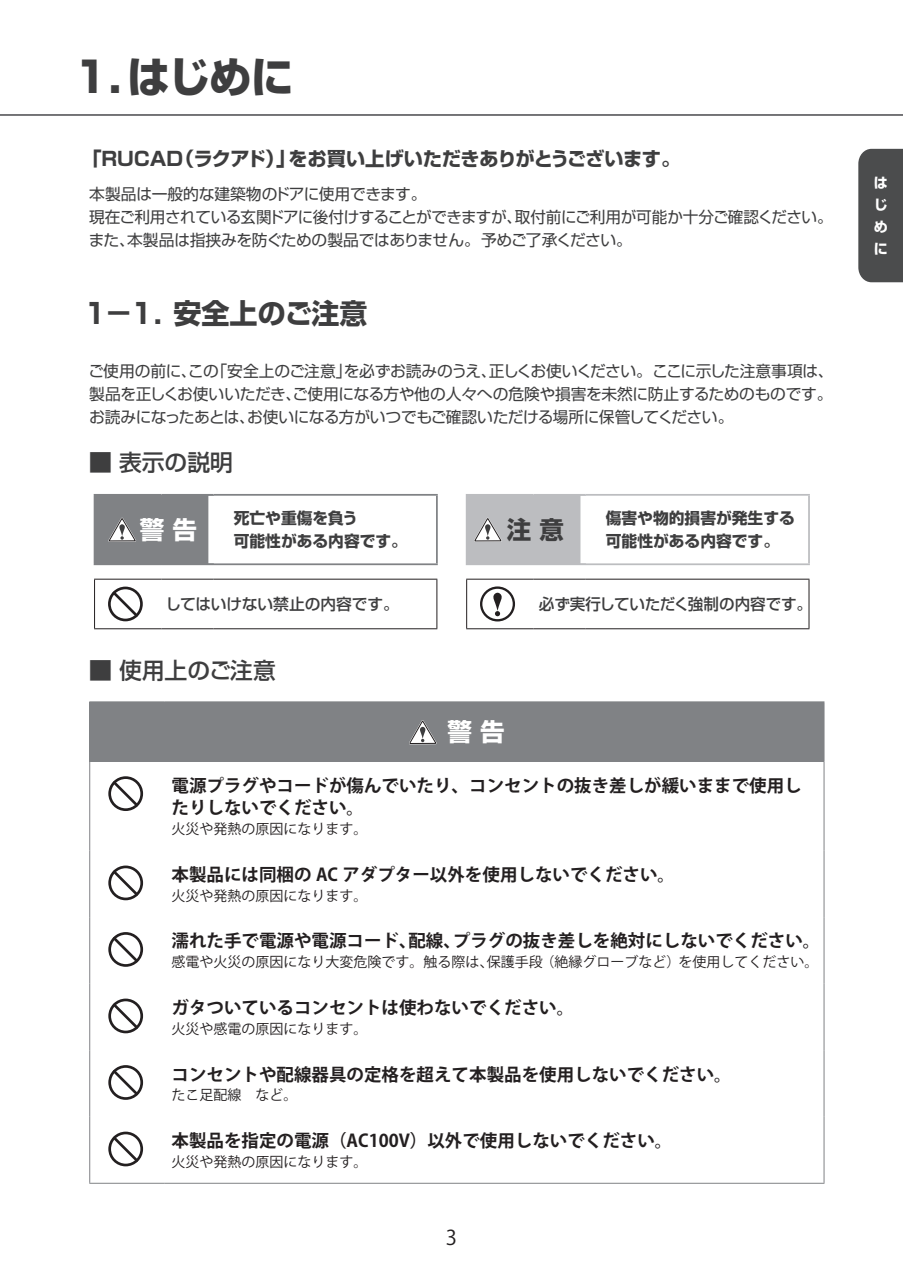
<style>
.page{position:relative;width:903px;height:1275px;background:#fff}
.page>*{position:absolute;margin:0;border:0;box-sizing:border-box;transform-origin:0 0}
.t1{font:800 42.35px "Shin Go Pro";color:#3e3e3f}
.t2{font:700 28px "Shin Go Pro";color:#3e3e3f}
.t3{font:700 24.5px "Shin Go Pro";color:#fff}
.t4{font:700 24.5px "Shin Go Pro";color:#3e3e3f}
.t5{font:500 22.75px "Shin Go Pro";color:#3e3e3f}
.t6{font:20.3px "Koz Go Pro";color:#231f20}
.t7{font:700 19.25px "Shin Go Pro";letter-spacing:-.015em;color:#3e3e3f}
.t8{font:700 17.5px/22.8px "Koz Go Pro";color:#231f20}
.t9{font:15.75px/22.8px "Shin Go Pro";letter-spacing:-.03em;color:#3e3e3f}
.t10{font:700 15.75px/22.8px "Shin Go Pro";color:#3e3e3f}
.t11{font:500 15.75px "Shin Go Pro";letter-spacing:-.01em;color:#3e3e3f}
.t12{font:14px "Koz Go Pro";color:#231f20}
.t13{font:700 14px/22.2px "Shin Go Pro";color:#fff;text-align:justify}
.s1{font-family:"Koz Go Pro";font-weight:700}
</style>
<div class="page">
<hr style="left:0;top:114px;width:903px;height:2px;background:#636366">
<div style="left:858px;top:149px;width:45px;height:133px;background:#4b4c4d"></div>
<div style="left:95px;top:495px;width:119px;height:69px;background:#808285"></div>
<div style="left:467px;top:495px;width:119px;height:69px;background:#bcbdc0"></div>
<div style="left:208px;top:496px;width:11px;height:67px;background:#fff"></div>
<div style="left:580px;top:496px;width:11px;height:67px;background:#fff"></div>
<hr style="left:94px;top:494px;width:68px;height:2px;background:#808285">
<hr style="left:94px;top:496px;width:1px;height:67px;background:#808285">
<hr style="left:162px;top:494px;width:52px;height:2px;background:#808285">
<hr style="left:214px;top:494px;width:224px;height:2px;background:#808285">
<hr style="left:436px;top:496px;width:2px;height:67px;background:#808285">
<hr style="left:94px;top:563px;width:68px;height:2px;background:#808285">
<hr style="left:162px;top:563px;width:52px;height:2px;background:#808285">
<hr style="left:214px;top:563px;width:224px;height:2px;background:#808285">
<hr style="left:466px;top:494px;width:68px;height:2px;background:#bcbdc0">
<hr style="left:466px;top:496px;width:1px;height:67px;background:#bcbdc0">
<hr style="left:534px;top:494px;width:52px;height:2px;background:#bcbdc0">
<hr style="left:586px;top:494px;width:224px;height:2px;background:#bcbdc0">
<hr style="left:808px;top:496px;width:2px;height:67px;background:#bcbdc0">
<hr style="left:466px;top:563px;width:68px;height:2px;background:#bcbdc0">
<hr style="left:534px;top:563px;width:52px;height:2px;background:#bcbdc0">
<hr style="left:586px;top:563px;width:224px;height:2px;background:#bcbdc0">
<hr style="left:94px;top:579px;width:68px;height:1px;background:#231f20">
<hr style="left:94px;top:580px;width:1px;height:48px;background:#231f20">
<hr style="left:162px;top:579px;width:52px;height:1px;background:#231f20">
<hr style="left:214px;top:579px;width:223px;height:1px;background:#231f20">
<hr style="left:436px;top:580px;width:1px;height:48px;background:#231f20">
<hr style="left:94px;top:628px;width:68px;height:1px;background:#231f20">
<hr style="left:162px;top:628px;width:52px;height:1px;background:#231f20">
<hr style="left:214px;top:628px;width:223px;height:1px;background:#231f20">
<hr style="left:466px;top:579px;width:68px;height:1px;background:#231f20">
<hr style="left:466px;top:580px;width:1px;height:48px;background:#231f20">
<hr style="left:534px;top:579px;width:52px;height:1px;background:#231f20">
<hr style="left:586px;top:579px;width:223px;height:1px;background:#231f20">
<hr style="left:808px;top:580px;width:1px;height:48px;background:#231f20">
<hr style="left:466px;top:628px;width:68px;height:1px;background:#231f20">
<hr style="left:534px;top:628px;width:52px;height:1px;background:#231f20">
<hr style="left:586px;top:628px;width:223px;height:1px;background:#231f20">
<svg style="left:108px;top:517px;width:28px;height:25px"></svg>
<svg style="left:474px;top:517px;width:28px;height:25px"></svg>
<div style="left:108px;top:587px;width:35px;height:34px;border:3px solid #231f20;border-radius:50%"></div>
<svg style="left:110px;top:589px;width:30px;height:30px"></svg>
<svg style="left:493px;top:593px;width:9px;height:23px"></svg>
<div style="left:480px;top:586px;width:35px;height:35px;border:2px solid #231f20;border-radius:50%"></div>
<div style="left:90px;top:702px;width:734px;height:59px;background:#808285"></div>
<hr style="left:89px;top:701px;width:75px;height:1px;background:#808285">
<hr style="left:89px;top:702px;width:1px;height:59px;background:#808285">
<hr style="left:164px;top:701px;width:660px;height:1px;background:#808285">
<hr style="left:89px;top:761px;width:1px;height:90px;background:#808285">
<hr style="left:823px;top:761px;width:1px;height:90px;background:#808285">
<hr style="left:89px;top:851px;width:1px;height:66px;background:#808285">
<hr style="left:823px;top:851px;width:1px;height:66px;background:#808285">
<hr style="left:89px;top:917px;width:1px;height:67px;background:#808285">
<hr style="left:823px;top:917px;width:1px;height:67px;background:#808285">
<hr style="left:89px;top:984px;width:1px;height:66px;background:#808285">
<hr style="left:823px;top:984px;width:1px;height:66px;background:#808285">
<hr style="left:89px;top:1050px;width:1px;height:67px;background:#808285">
<hr style="left:823px;top:1050px;width:1px;height:67px;background:#808285">
<hr style="left:89px;top:1117px;width:1px;height:66px;background:#808285">
<hr style="left:823px;top:1117px;width:1px;height:66px;background:#808285">
<hr style="left:89px;top:1183px;width:75px;height:1px;background:#808285">
<hr style="left:164px;top:1183px;width:660px;height:1px;background:#808285">
<svg style="left:409px;top:720px;width:28px;height:25px"></svg>
<div style="left:108px;top:776px;width:35px;height:35px;border:3px solid #231f20;border-radius:50%"></div>
<svg style="left:110px;top:779px;width:31px;height:30px"></svg>
<div style="left:108px;top:865px;width:35px;height:35px;border:3px solid #231f20;border-radius:50%"></div>
<svg style="left:110px;top:868px;width:31px;height:30px"></svg>
<div style="left:108px;top:932px;width:35px;height:35px;border:3px solid #231f20;border-radius:50%"></div>
<svg style="left:110px;top:934px;width:31px;height:31px"></svg>
<div style="left:108px;top:999px;width:35px;height:34px;border:3px solid #231f20;border-radius:50%"></div>
<svg style="left:110px;top:1001px;width:31px;height:30px"></svg>
<div style="left:108px;top:1065px;width:35px;height:35px;border:3px solid #231f20;border-radius:50%"></div>
<svg style="left:110px;top:1067px;width:31px;height:31px"></svg>
<div style="left:108px;top:1132px;width:35px;height:34px;border:3px solid #231f20;border-radius:50%"></div>
<svg style="left:110px;top:1134px;width:31px;height:30px"></svg>
<h1 class="t1" style="left:70px;top:43px;width:225px">１. はじめに</h1>
<p class="t7" style="left:82px;top:143px;width:600px">「RUCAD（ラクアド）」をお買い上げいただきありがとうございます。</p>
<p class="t9" style="left:89px;top:181px;width:745px">本製品は一般的な建築物のドアに使用できます。<br>現在ご利用されている玄関ドアに後付けすることができますが、取付前にご利用が可能か十分ご確認ください。また、本製品は指挟みを防ぐための製品ではありません。予めご了承ください。</p>
<h2 class="t2" style="left:82px;top:291px;width:287px">１－１. 安全上のご注意</h2>
<p class="t9" style="left:88px;top:358px;width:747px;text-align:justify">ご使用の前に、この「安全上のご注意」を必ずお読みのうえ、正しくお使いください。ここに示した注意事項は、製品を正しくお使いいただき、ご使用になる方や他の人々への危険や損害を未然に防止するためのものです。お読みになったあとは、お使いになる方がいつでもご確認いただける場所に保管してください。</p>
<h3 class="t5" style="left:89px;top:444px;width:145px"><span class="s1">Ⱚ</span> 表示の説明</h3>
<h3 class="t3" style="left:140px;top:510px;width:59px">警告</h3>
<p class="t10" style="left:234px;top:505px;width:175px">死亡や重傷を負う<br>可能性がある内容です。</p>
<h3 class="t4" style="left:507px;top:510px;width:59px">注意</h3>
<p class="t10" style="left:606px;top:505px;width:190px">傷害や物的損害が発生する可能性がある内容です。</p>
<p class="t11" style="left:165px;top:591px;width:235px">してはいけない禁止の内容です。</p>
<p class="t11" style="left:539px;top:591px;width:275px">必ず実行していただく強制の内容です。</p>
<h3 class="t5" style="left:89px;top:651px;width:188px"><span class="s1">Ⱚ</span> 使用上のご注意</h3>
<h3 class="t3" style="left:448px;top:712px;width:59px">警告</h3>
<p class="t8" style="left:172px;top:775px;width:631px">電源プラグやコードが傷んでいたり、コンセントの抜き差しが緩いままで使用したりしないでください。</p>
<p class="t12" style="left:172px;top:820px;width:197px">火災や発熱の原因になります。</p>
<p class="t8" style="left:172px;top:864px;width:505px">本製品には同梱の AC アダプター以外を使用しないでください。</p>
<p class="t12" style="left:172px;top:886px;width:197px">火災や発熱の原因になります。</p>
<p class="t8" style="left:172px;top:931px;width:650px">濡れた手で電源や電源コード、配線、プラグの抜き差しを絶対にしないでください。</p>
<p class="t12" style="left:172px;top:953px;width:648px">感電や火災の原因になり大変危険です。触る際は、保護手段（絶縁グローブなど）を使用してください。</p>
<p class="t8" style="left:172px;top:997px;width:404px">ガタついているコンセントは使わないでください。</p>
<p class="t12" style="left:172px;top:1019px;width:197px">火災や感電の原因になります。</p>
<p class="t8" style="left:172px;top:1064px;width:561px">コンセントや配線器具の定格を超えて本製品を使用しないでください。</p>
<p class="t12" style="left:172px;top:1086px;width:127px">たこ足配線　など。</p>
<p class="t8" style="left:172px;top:1130px;width:502px">本製品を指定の電源（AC100V）以外で使用しないでください。</p>
<p class="t12" style="left:172px;top:1152px;width:197px">火災や発熱の原因になります。</p>
<p class="t6" style="left:446px;top:1224px;width:13px">3</p>
<p class="t13" style="left:874px;top:170px;width:15px">はじめに</p>
</div>
